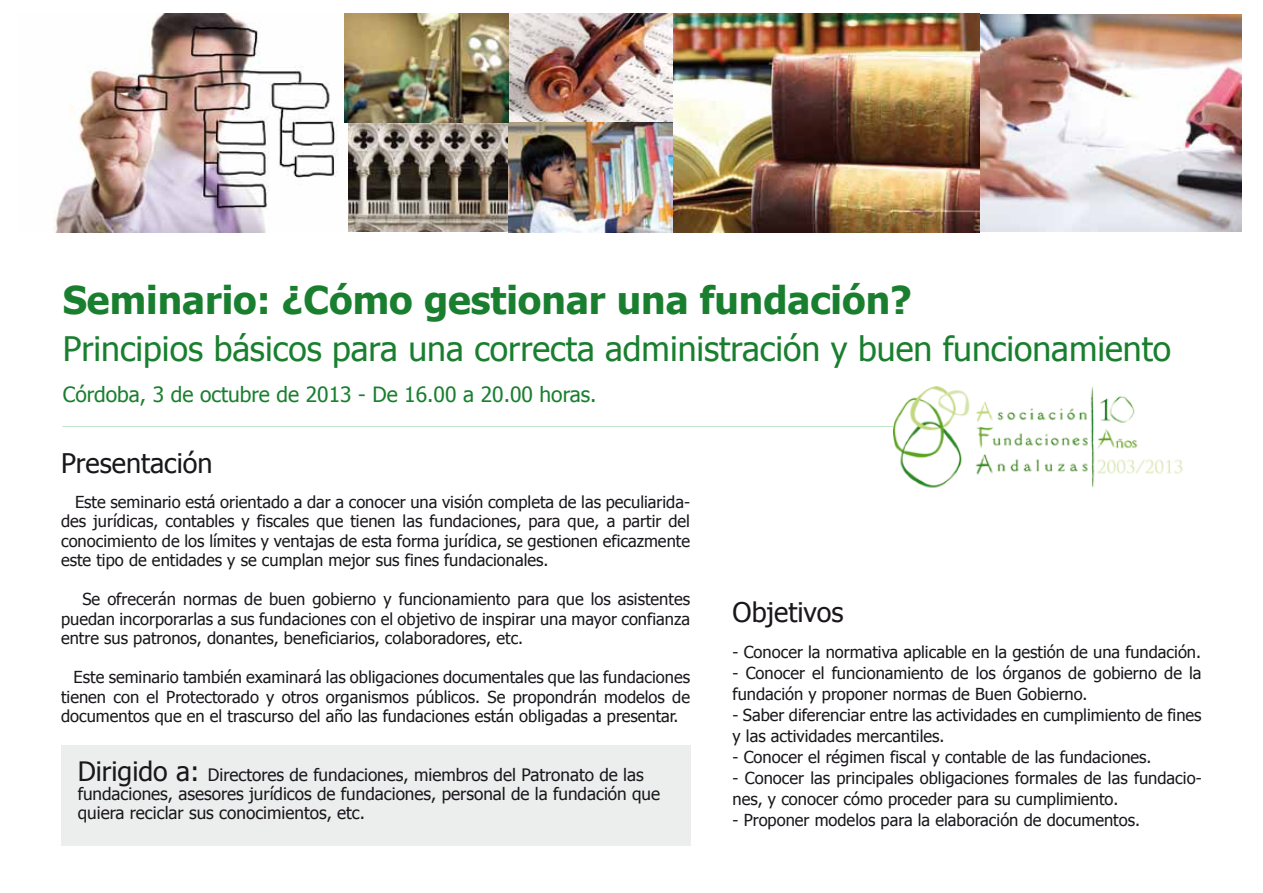
<style>
.page{position:relative;width:1263px;height:893px;background:#fff}
.page>*{position:absolute;margin:0;border:0;box-sizing:border-box;transform-origin:0 0}
.t1{font:700 38.25px "Tahoma";color:#197f2f}
.t2{font:33.75px "Tahoma";color:#197f2f}
.t3{font:27px "Tahoma";color:#1a171c}
.t4{font:21px "Tahoma";color:#197f2f}
.t5{font:17.1px/19.2px "Tahoma";color:#1a171c}
.t6{font:16.5px/19.5px "Tahoma";color:#1a171c;text-align:justify}
.s1{font-size:26.7px}
</style>
<div class="page">
<img style="left:348px;top:123px;width:160px;height:109px">
<img style="left:980px;top:14px;width:262px;height:218px">
<img style="left:54px;top:13px;width:284px;height:219px">
<div style="left:61px;top:746px;width:629px;height:100px;background:#eceded"></div>
<img style="left:893px;top:386px;width:290px;height:102px">
<img style="left:508px;top:13px;width:472px;height:219px">
<img style="left:344px;top:13px;width:164px;height:110px">
<p class="t1" style="left:63px;top:274px;width:850px">Seminario: ¿Cómo gestionar una fundación?</p>
<p class="t2" style="left:63px;top:326px;width:1110px">Principios básicos para una correcta administración y buen funcionamiento</p>
<p class="t4" style="left:63px;top:380px;width:535px">Córdoba, 3 de octubre de 2013 - De 16.00 a 20.00 horas.</p>
<p class="t3" style="left:61px;top:445px;width:153px">Presentación</p>
<p class="t6" style="left:61px;top:491px;width:630px;text-indent:14px">Este seminario está orientado a dar a conocer una visión completa de las peculiarida&shy;des jurídicas, contables y fiscales que tienen las fundaciones, para que, a partir del conocimiento de los límites y ventajas de esta forma jurídica, se gestionen eficazmente este tipo de entidades y se cumplan mejor sus fines fundacionales.</p>
<p class="t6" style="left:61px;top:588px;width:630px;text-indent:21px">Se ofrecerán normas de buen gobierno y funcionamiento para que los asistentes puedan incorporarlas a sus fundaciones con el objetivo de inspirar una mayor confianza entre sus patronos, donantes, beneficiarios, colaboradores, etc.</p>
<p class="t6" style="left:61px;top:667px;width:630px;text-indent:13px">Este seminario también examinará las obligaciones documentales que las fundaciones tienen con el Protectorado y otros organismos públicos. Se propondrán modelos de documentos que en el trascurso del año las fundaciones están obligadas a presentar.</p>
<p class="t5" style="left:78px;top:764px;width:584px"><span class="s1">Dirigido a:</span> Directores de fundaciones, miembros del Patronato de las fundaciones, asesores jurídicos de fundaciones, personal de la fundación que quiera reciclar sus conocimientos, etc.</p>
<p class="t3" style="left:732px;top:594px;width:112px">Objetivos</p>
<p class="t6" style="left:732px;top:641px;width:470px">- Conocer la normativa aplicable en la gestión de una fundación.</p>
<p class="t6" style="left:732px;top:662px;width:471px;line-height:21px">- Conocer el funcionamiento de los órganos de gobierno de la fundación y proponer normas de Buen Gobierno.</p>
<p class="t6" style="left:732px;top:704px;width:471px;line-height:21px">- Saber diferenciar entre las actividades en cumplimiento de fines y las actividades mercantiles.</p>
<p class="t6" style="left:732px;top:746px;width:420px">- Conocer el régimen fiscal y contable de las fundaciones.</p>
<p class="t6" style="left:732px;top:767px;width:471px;line-height:21px">- Conocer las principales obligaciones formales de las fundacio&shy;nes, y conocer cómo proceder para su cumplimiento.</p>
<p class="t6" style="left:732px;top:809px;width:409px">- Proponer modelos para la elaboración de documentos.</p>
</div>
